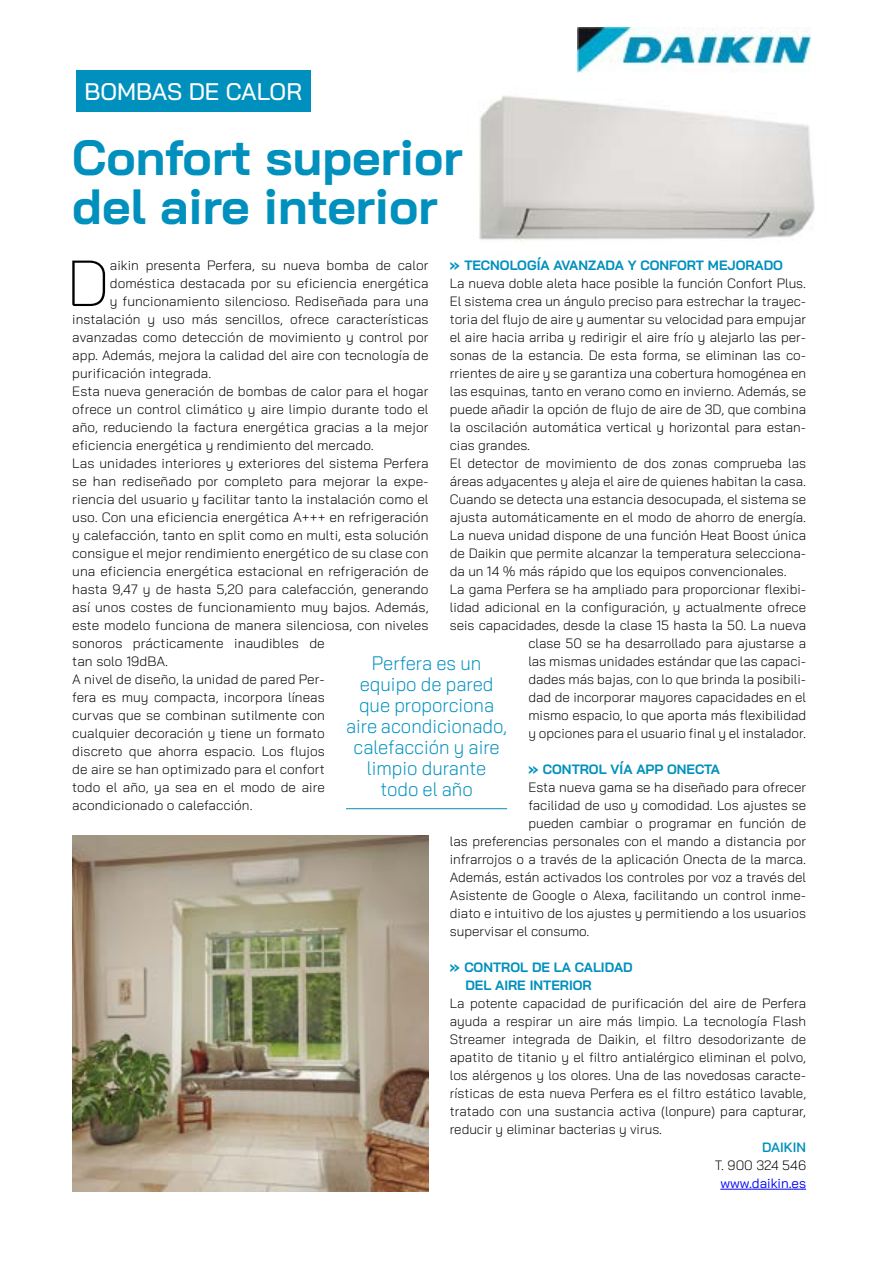
<style>
.page{position:relative;width:893px;height:1263px;background:#fff}
.page>*{position:absolute;margin:0;border:0;box-sizing:border-box;transform-origin:0 0}
.t1{font:200 64.95px "Bai Jamjuree";color:#000}
.t2{font:700 49.5px/49.5px "Bai Jamjuree";color:#0090bd}
.t3{font:500 24px "Bai Jamjuree";letter-spacing:-.005em;color:#fff}
.t4{font:300 19.5px/21px "Bai Jamjuree";color:#0090bd;text-align:center;scale:.95 1}
.t5{font:300 13.5px/18px "Bai Jamjuree";color:#000;text-align:justify}
.t6{font:700 13.5px/18px "Bai Jamjuree";color:#0090bd}
.t7{font:13.5px "Bai Jamjuree";color:#00f}
.t8{font:600 13.5px "Bai Jamjuree";color:#0090bd}
.s1{font-size:15px}
</style>
<div class="page">
<img style="left:479px;top:96px;width:336px;height:145px">
<hr style="left:720px;top:1189px;width:86px;height:1px;background:#00f">
<div style="left:76px;top:70px;width:234px;height:41px;background:#0090bd"></div>
<img style="left:578px;top:27px;width:232px;height:46px">
<hr style="left:346px;top:808px;width:161px;height:1px;background:#0090bd">
<img style="left:72px;top:835px;width:357px;height:356px">
<h3 class="t3" style="left:84px;top:77px;width:219px">BOMBAS DE CALOR</h3>
<h2 class="t2" style="left:72px;top:133px;width:392px">Confort superior del aire interior</h2>
<p class="t6" style="left:450px;top:256px;width:335px"><span class="s1">»</span> TECNOLOGÍA AVANZADA Y CONFORT MEJORADO</p>
<p class="t5" style="left:450px;top:274px;width:358px">La nueva doble aleta hace posible la función Confort Plus.</p>
<p class="t5" style="left:450px;top:292px;width:358px">El sistema crea un ángulo preciso para estrechar la trayec-</p>
<p class="t5" style="left:450px;top:310px;width:358px">toria del flujo de aire y aumentar su velocidad para empujar</p>
<p class="t5" style="left:450px;top:328px;width:358px">el aire hacia arriba y redirigir el aire frío y alejarlo las per-</p>
<p class="t5" style="left:450px;top:346px;width:358px">sonas de la estancia. De esta forma, se eliminan las co-</p>
<p class="t5" style="left:450px;top:364px;width:358px">rrientes de aire y se garantiza una cobertura homogénea en</p>
<p class="t5" style="left:450px;top:382px;width:358px">las esquinas, tanto en verano como en invierno. Además, se</p>
<p class="t5" style="left:450px;top:400px;width:358px">puede añadir la opción de flujo de aire de 3D, que combina</p>
<p class="t5" style="left:450px;top:418px;width:358px">la oscilación automática vertical y horizontal para estan-</p>
<p class="t5" style="left:450px;top:436px;width:82px">cias grandes.</p>
<p class="t5" style="left:450px;top:454px;width:358px">El detector de movimiento de dos zonas comprueba las</p>
<p class="t5" style="left:450px;top:472px;width:358px">áreas adyacentes y aleja el aire de quienes habitan la casa.</p>
<p class="t5" style="left:450px;top:490px;width:358px">Cuando se detecta una estancia desocupada, el sistema se</p>
<p class="t5" style="left:450px;top:508px;width:358px">ajusta automáticamente en el modo de ahorro de energía.</p>
<p class="t5" style="left:450px;top:526px;width:358px">La nueva unidad dispone de una función Heat Boost única</p>
<p class="t5" style="left:450px;top:544px;width:358px">de Daikin que permite alcanzar la temperatura selecciona-</p>
<p class="t5" style="left:450px;top:562px;width:338px">da un 14 % más rápido que los equipos convencionales.</p>
<p class="t5" style="left:450px;top:580px;width:358px">La gama Perfera se ha ampliado para proporcionar flexibi-</p>
<p class="t5" style="left:450px;top:598px;width:358px">lidad adicional en la configuración, y actualmente ofrece</p>
<p class="t5" style="left:450px;top:616px;width:358px">seis capacidades, desde la clase 15 hasta la 50. La nueva</p>
<p class="t5" style="left:528px;top:634px;width:279px">clase 50 se ha desarrollado para ajustarse a</p>
<p class="t5" style="left:528px;top:652px;width:279px">las mismas unidades estándar que las capaci-</p>
<p class="t5" style="left:528px;top:670px;width:279px">dades más bajas, con lo que brinda la posibili-</p>
<p class="t5" style="left:528px;top:688px;width:279px">dad de incorporar mayores capacidades en el</p>
<p class="t5" style="left:528px;top:706px;width:279px">mismo espacio, lo que aporta más flexibilidad</p>
<p class="t5" style="left:528px;top:724px;width:279px">y opciones para el usuario final y el instalador.</p>
<p class="t6" style="left:528px;top:760px;width:193px"><span class="s1">»</span> CONTROL VÍA APP ONECTA</p>
<p class="t5" style="left:528px;top:778px;width:279px">Esta nueva gama se ha diseñado para ofrecer</p>
<p class="t5" style="left:528px;top:796px;width:279px">facilidad de uso y comodidad. Los ajustes se</p>
<p class="t5" style="left:528px;top:814px;width:279px">pueden cambiar o programar en función de</p>
<p class="t5" style="left:450px;top:832px;width:358px">las preferencias personales con el mando a distancia por</p>
<p class="t5" style="left:450px;top:850px;width:358px">infrarrojos o a través de la aplicación Onecta de la marca.</p>
<p class="t5" style="left:450px;top:868px;width:358px">Además, están activados los controles por voz a través del</p>
<p class="t5" style="left:450px;top:886px;width:358px">Asistente de Google o Alexa, facilitando un control inme-</p>
<p class="t5" style="left:450px;top:904px;width:358px">diato e intuitivo de los ajustes y permitiendo a los usuarios</p>
<p class="t5" style="left:450px;top:922px;width:141px">supervisar el consumo.</p>
<p class="t6" style="left:465px;top:958px;width:169px;text-indent:-16px"><span class="s1">»</span> CONTROL DE LA CALIDAD<br>DEL AIRE INTERIOR</p>
<p class="t5" style="left:450px;top:994px;width:358px">La potente capacidad de purificación del aire de Perfera ayuda a respirar un aire más limpio. La tecnología Flash Streamer integrada de Daikin, el filtro desodorizante de apatito de titanio y el filtro antialérgico eliminan el polvo, los alérgenos y los olores. Una de las novedosas caracte&shy;rísticas de esta nueva Perfera es el filtro estático lavable, tratado con una sustancia activa (lonpure) para capturar, reducir y eliminar bacterias y virus.</p>
<p class="t8" style="left:762px;top:1139px;width:46px">DAIKIN</p>
<p class="t5" style="left:715px;top:1156px;width:93px">T. 900 324 546</p>
<p class="t7" style="left:720px;top:1172px;width:87px">www.daikin.es</p>
<h1 class="t1" style="left:66px;top:230px;width:45px">D</h1>
<p class="t5" style="left:110px;top:256px;width:320px">aikin presenta Perfera, su nueva bomba de calor</p>
<p class="t5" style="left:110px;top:274px;width:320px">doméstica destacada por su eficiencia energética</p>
<p class="t5" style="left:110px;top:292px;width:320px">y funcionamiento silencioso. Rediseñada para una</p>
<p class="t5" style="left:72px;top:310px;width:358px">instalación y uso más sencillos, ofrece características</p>
<p class="t5" style="left:72px;top:328px;width:358px">avanzadas como detección de movimiento y control por</p>
<p class="t5" style="left:72px;top:346px;width:358px">app. Además, mejora la calidad del aire con tecnología de</p>
<p class="t5" style="left:72px;top:364px;width:141px">purificación integrada.</p>
<p class="t5" style="left:72px;top:382px;width:358px">Esta nueva generación de bombas de calor para el hogar</p>
<p class="t5" style="left:72px;top:400px;width:358px">ofrece un control climático y aire limpio durante todo el</p>
<p class="t5" style="left:72px;top:418px;width:358px">año, reduciendo la factura energética gracias a la mejor</p>
<p class="t5" style="left:72px;top:436px;width:303px">eficiencia energética y rendimiento del mercado.</p>
<p class="t5" style="left:72px;top:454px;width:358px">Las unidades interiores y exteriores del sistema Perfera</p>
<p class="t5" style="left:72px;top:472px;width:358px">se han rediseñado por completo para mejorar la expe-</p>
<p class="t5" style="left:72px;top:490px;width:358px">riencia del usuario y facilitar tanto la instalación como el</p>
<p class="t5" style="left:72px;top:508px;width:358px">uso. Con una eficiencia energética A+++ en refrigeración</p>
<p class="t5" style="left:72px;top:526px;width:358px">y calefacción, tanto en split como en multi, esta solución</p>
<p class="t5" style="left:72px;top:544px;width:358px">consigue el mejor rendimiento energético de su clase con</p>
<p class="t5" style="left:72px;top:562px;width:358px">una eficiencia energética estacional en refrigeración de</p>
<p class="t5" style="left:72px;top:580px;width:358px">hasta 9,47 y de hasta 5,20 para calefacción, generando</p>
<p class="t5" style="left:72px;top:598px;width:358px">así unos costes de funcionamiento muy bajos. Además,</p>
<p class="t5" style="left:72px;top:616px;width:358px">este modelo funciona de manera silenciosa, con niveles</p>
<p class="t5" style="left:72px;top:634px;width:254px">sonoros prácticamente inaudibles de</p>
<p class="t5" style="left:72px;top:652px;width:97px">tan solo 19dBA.</p>
<p class="t5" style="left:72px;top:670px;width:254px">A nivel de diseño, la unidad de pared Per-</p>
<p class="t5" style="left:72px;top:688px;width:254px">fera es muy compacta, incorpora líneas</p>
<p class="t5" style="left:72px;top:706px;width:254px">curvas que se combinan sutilmente con</p>
<p class="t5" style="left:72px;top:724px;width:254px">cualquier decoración y tiene un formato</p>
<p class="t5" style="left:72px;top:742px;width:254px">discreto que ahorra espacio. Los flujos</p>
<p class="t5" style="left:72px;top:760px;width:254px">de aire se han optimizado para el confort</p>
<p class="t5" style="left:72px;top:778px;width:254px">todo el año, ya sea en el modo de aire</p>
<p class="t5" style="left:72px;top:796px;width:182px">acondicionado o calefacción.</p>
<h3 class="t4" style="left:346px;top:652px;width:171px">Perfera es un equipo de pared que proporciona aire acondicionado, calefacción y aire limpio durante todo el año</h3>
</div>
